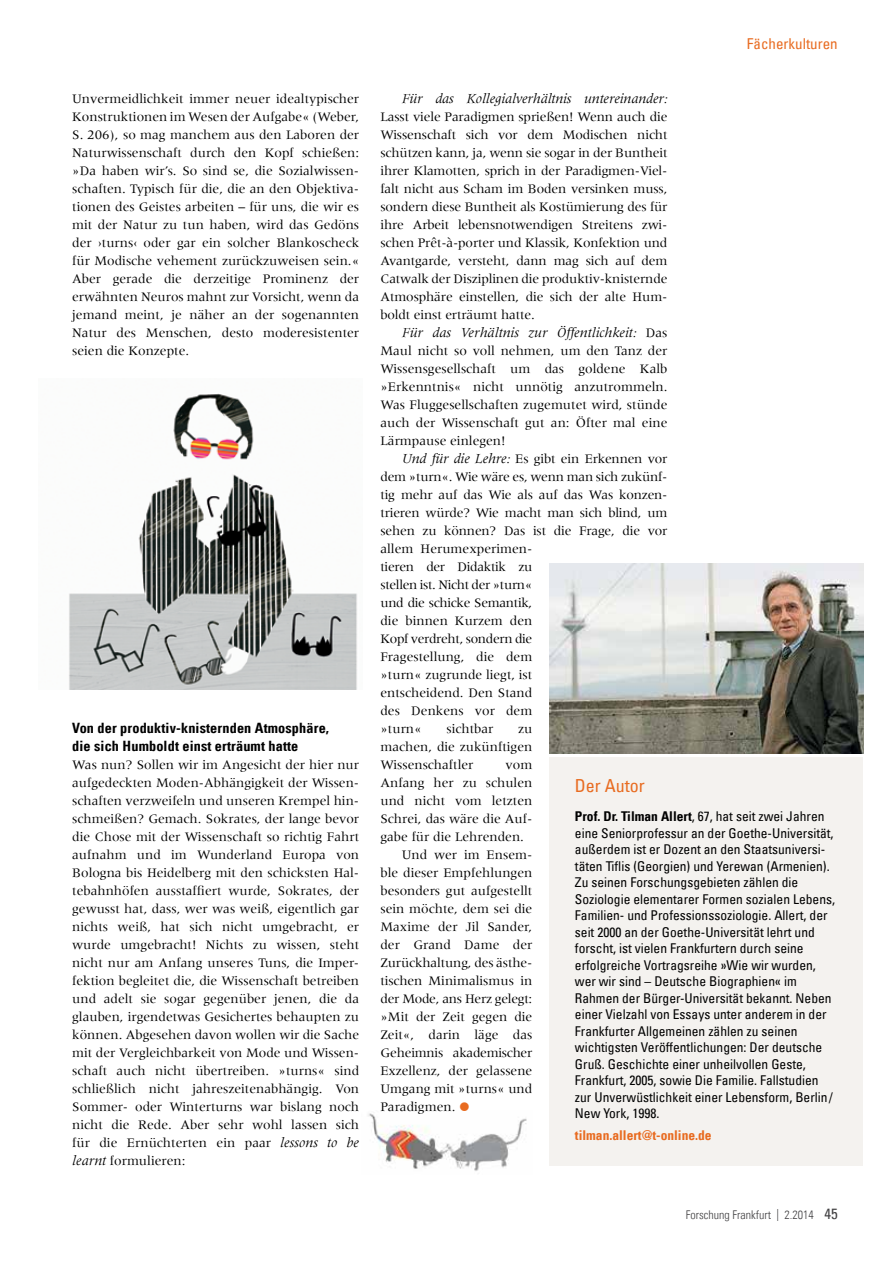
<style>
.page{position:relative;width:893px;height:1263px;background:#fff}
.page>*{position:absolute;margin:0;border:0;box-sizing:border-box;transform-origin:0 0}
.t1{font:condensed 18px "Univers Com 57";color:#e86b20}
.t2{font:condensed 15px "Univers Com 57";color:#e86b20}
.t3{font:italic 14.25px "Meridien Com";letter-spacing:-.01em;color:#000}
.t4{font:14.25px/18px "Univers Com 67 Bold Cond";letter-spacing:.01em;color:#000}
.t5{font:13.5px/18px "Meridien";color:#000;text-align:justify}
.t6{font:condensed 13.5px/16.5px "Univers Com 57";color:#000}
.t7{font:13.5px "Meridien";letter-spacing:-.02em;color:#000}
.t8{font:13.5px "Univers Com 67 Bold Cond";color:#e86b20}
.t9{font:12px "Univers Com 47 Light Cond";color:#414042}
.s1{font-family:"Meridien Com";font-style:italic;font-size:14.25px}
.s2{font-family:"Meridien";font-style:normal;font-size:13.5px}
.s3{font-family:"Univers Com 67 Bold Cond";font-stretch:normal}
.s4{font-family:"Univers Com 57";font-stretch:condensed;font-size:15px}
</style>
<div class="page">
<img style="left:368px;top:1113px;width:159px;height:58px">
<img style="left:69px;top:393px;width:288px;height:296px">
<div style="left:549px;top:757px;width:314px;height:409px;background:#f4f2ef"></div>
<img style="left:549px;top:564px;width:314px;height:190px">
<p class="t5" style="left:72px;top:90px;width:289px;text-align:left">Unvermeidlichkeit immer neuer idealtypischer Konstruktionen im Wesen der Aufgabe« (Weber, S. 206), so mag manchem aus den Laboren der Naturwissenschaft durch den Kopf schießen: »Da haben wir’s. So sind se, die Sozialwissen&shy;schaften. Typisch für die, die an den Objektiva&shy;tionen des Geistes arbeiten – für uns, die wir es mit der Natur zu tun haben, wird das Gedöns der ›turns‹ oder gar ein solcher Blankoscheck für Modische vehement zurückzuweisen sein.« Aber gerade die derzeitige Prominenz der erwähnten Neuros mahnt zur Vorsicht, wenn da jemand meint, je näher an der sogenannten Natur des Menschen, desto moderesistenter seien die Konzepte.</p>
<p class="t4" style="left:72px;top:719px;width:258px">Von der produktiv-knisternden Atmosphäre, die sich Humboldt einst erträumt hatte</p>
<p class="t5" style="left:72px;top:756px;width:289px">Was nun? Sollen wir im Angesicht der hier nur aufgedeckten Moden-Abhängigkeit der Wissen&shy;schaften verzweifeln und unseren Krempel hin&shy;schmeißen? Gemach. Sokrates, der lange bevor die Chose mit der Wissenschaft so richtig Fahrt aufnahm und im Wunderland Europa von Bologna bis Heidelberg mit den schicksten Hal&shy;tebahnhöfen ausstaffiert wurde, Sokrates, der gewusst hat, dass, wer was weiß, eigentlich gar nichts weiß, hat sich nicht umgebracht, er wurde umgebracht! Nichts zu wissen, steht nicht nur am Anfang unseres Tuns, die Imper&shy;fektion begleitet die, die Wissenschaft betreiben und adelt sie sogar gegenüber jenen, die da glauben, irgendetwas Gesichertes behaupten zu können. Abgesehen davon wollen wir die Sache mit der Vergleichbarkeit von Mode und Wissen&shy;schaft auch nicht übertreiben. »turns« sind schließlich nicht jahreszeitenabhängig. Von Sommer- oder Winterturns war bislang noch nicht die Rede. Aber sehr wohl lassen sich für die Ernüchterten ein paar <span class="s1">lessons to be learnt</span> formulieren:</p>
<p class="t2" style="left:747px;top:34px;width:92px">Fächerkulturen</p>
<p class="t3" style="left:402px;top:90px;width:267px">Für das Kollegialverhältnis untereinander:</p>
<p class="t5" style="left:380px;top:108px;width:289px">Lasst viele Paradigmen sprießen! Wenn auch die Wissenschaft sich vor dem Modischen nicht schützen kann, ja, wenn sie sogar in der Buntheit ihrer Klamotten, sprich in der Paradigmen-Viel&shy;falt nicht aus Scham im Boden versinken muss, sondern diese Buntheit als Kostümierung des für ihre Arbeit lebensnotwendigen Streitens zwi&shy;schen Prêt-à-porter und Klassik, Konfektion und Avantgarde, versteht, dann mag sich auf dem Catwalk der Disziplinen die produktiv-knisternde Atmosphäre einstellen, die sich der alte Hum&shy;boldt einst erträumt hatte.</p>
<p class="t3" style="left:402px;top:324px;width:267px">Für das Verhältnis zur Öffentlichkeit: <span class="s2">Das</span></p>
<p class="t5" style="left:380px;top:342px;width:289px">Maul nicht so voll nehmen, um den Tanz der Wissensgesellschaft um das goldene Kalb »Erkenntnis« nicht unnötig anzutrommeln.<br>Was Fluggesellschaften zugemutet wird, stünde auch der Wissenschaft gut an: Öfter mal eine Lärmpause einlegen!</p>
<p class="t5" style="left:380px;top:450px;width:289px;text-align:left;text-indent:21px"><span class="s1">Und für die Lehre:</span> Es gibt ein Erkennen vor dem »turn«. Wie wäre es, wenn man sich zukünf&shy;tig mehr auf das Wie als auf das Was konzen&shy;trieren würde? Wie macht man sich blind, um sehen zu können? Das ist die Frage, die vor allem Herumexperimen-<br>tieren der Didaktik zu<br>stellen ist. Nicht der »turn«<br>und die schicke Semantik,<br>die binnen Kurzem den<br>Kopf verdreht, sondern die<br>Fragestellung, die dem<br>»turn« zugrunde liegt, ist<br>entscheidend. Den Stand<br>des Denkens vor dem<br>»turn«</p>
<p class="t5" style="left:446px;top:720px;width:48px">sichtbar</p>
<p class="t5" style="left:380px;top:720px;width:153px;text-indent:138px">zu machen, die zukünftigen Wissenschaftler</p>
<p class="t5" style="left:506px;top:756px;width:28px">vom</p>
<p class="t5" style="left:380px;top:774px;width:153px">Anfang her zu schulen</p>
<p class="t5" style="left:380px;top:792px;width:153px">und nicht vom letzten</p>
<p class="t5" style="left:380px;top:810px;width:153px">Schrei, das wäre die Auf-</p>
<p class="t5" style="left:380px;top:828px;width:145px">gabe für die Lehrenden.</p>
<p class="t5" style="left:402px;top:846px;width:132px">Und wer im Ensem-</p>
<p class="t5" style="left:380px;top:864px;width:153px">ble dieser Empfehlungen</p>
<p class="t5" style="left:380px;top:882px;width:153px">besonders gut aufgestellt</p>
<p class="t5" style="left:380px;top:900px;width:153px">sein möchte, dem sei die</p>
<p class="t5" style="left:380px;top:918px;width:153px">Maxime der Jil Sander,</p>
<p class="t5" style="left:380px;top:936px;width:153px">der Grand Dame der</p>
<p class="t5" style="left:380px;top:954px;width:153px">Zurückhaltung, des ästhe-</p>
<p class="t5" style="left:380px;top:972px;width:153px">tischen Minimalismus in</p>
<p class="t7" style="left:380px;top:991px;width:153px">der Mode, ans Herz gelegt:</p>
<p class="t5" style="left:380px;top:1008px;width:153px">»Mit der Zeit gegen die</p>
<p class="t5" style="left:380px;top:1026px;width:153px">Zeit«, darin läge das</p>
<p class="t7" style="left:380px;top:1045px;width:153px">Geheimnis akademischer</p>
<p class="t5" style="left:380px;top:1061px;width:153px">Exzellenz, der gelassene</p>
<p class="t5" style="left:380px;top:1079px;width:153px">Umgang mit »turns« und</p>
<p class="t5" style="left:380px;top:1097px;width:77px">Paradigmen.</p>
<h1 class="t1" style="left:575px;top:774px;width:71px">Der Autor</h1>
<p class="t6" style="left:575px;top:808px;width:262px"><span class="s3">Prof. Dr. Tilman Allert</span>, 67, hat seit zwei Jahren eine Seniorprofessur an der Goethe-Universität, außerdem ist er Dozent an den Staatsuniversi&shy;täten Tiflis (Georgien) und Yerewan (Armenien).<br>Zu seinen Forschungsgebieten zählen die Soziologie elementarer Formen sozialen Lebens, Familien- und Professionssoziologie. Allert, der seit 2000 an der Goethe-Universität lehrt und forscht, ist vielen Frankfurtern durch seine erfolgreiche Vortragsreihe »Wie wir wurden, wer wir sind – Deutsche Biographien« im Rahmen der Bürger-Universität bekannt. Neben einer Vielzahl von Essays unter anderem in der Frankfurter Allgemeinen zählen zu seinen wichtigsten Veröffentlichungen: Der deutsche Gruß. Geschichte einer unheilvollen Geste, Frankfurt, 2005, sowie Die Familie. Fallstudien zur Unverwüstlichkeit einer Lebensform, Berlin/ New York, 1998.</p>
<p class="t8" style="left:575px;top:1127px;width:138px">tilman.allert@t-online.de</p>
<p class="t9" style="left:686px;top:1208px;width:153px">Forschung Frankfurt | 2.2014 <span class="s4">45</span></p>
</div>
